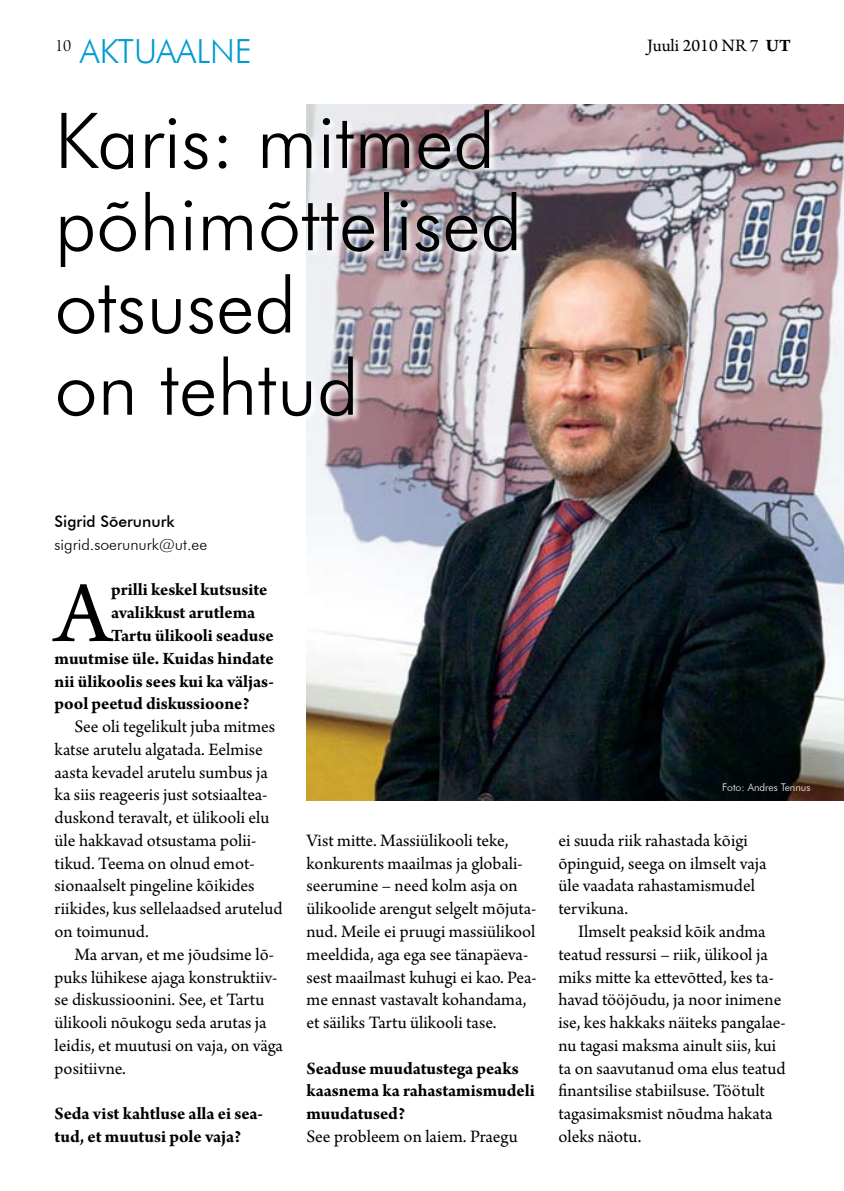
<style>
.page{position:relative;width:844px;height:1191px;background:#fff}
.page>*{position:absolute;margin:0;border:0;box-sizing:border-box;transform-origin:0 0}
.t1{font:92.05px "Arno Pro";color:#000}
.t2{font:300 77px/82.2px "Futura BT";color:#000}
.t3{font:300 33.25px "Futura BT";color:#009bd0}
.t4{font:18.38px/22.8px "Arno Pro";color:#000}
.t5{font:700 18.38px/22.8px "Arno Pro";color:#000}
.t6{font:18.38px "Arno Pro Light Display";color:#000}
.t7{font:300 15.75px "Futura BT";color:#000}
.t8{font:500 15.75px "Futura BT";color:#000}
.t9{font:300 10.5px "Futura BT";color:#fff}
.s1{font-weight:700}
</style>
<div class="page">
<img style="left:306px;top:104px;width:537px;height:696px">
<svg style="left:306px;top:108px;width:219px;height:316px;background:#c2b8bf"></svg>
<h3 class="t3" style="left:80px;top:31px;width:20px">aktuaalne</h3>
<p class="t6" style="left:55px;top:35px;width:18px">10</p>
<p class="t4" style="left:647px;top:35px;width:145px">Juuli 2010 nr 7 <span class="s1">UT</span></p>
<h2 class="t2" style="left:55px;top:99px;width:469px">Karis: mitmed põhimõttelised otsused<br>on tehtud</h2>
<p class="t8" style="left:55px;top:512px;width:122px">Sigrid Sõerunurk</p>
<p class="t7" style="left:55px;top:534px;width:154px">sigrid.soerunurk@ut.ee</p>
<h1 class="t1" style="left:55px;top:561px;width:58px">A</h1>
<p class="t5" style="left:111px;top:579px;width:158px">prilli keskel kutsusite</p>
<p class="t5" style="left:111px;top:602px;width:146px">avalikkust arutlema</p>
<p class="t5" style="left:111px;top:625px;width:164px">Tartu ülikooli seaduse</p>
<p class="t5" style="left:55px;top:648px;width:220px">muutmise üle. Kuidas hindate</p>
<p class="t5" style="left:55px;top:670px;width:221px">nii ülikoolis sees kui ka väljas-</p>
<p class="t5" style="left:55px;top:693px;width:196px">pool peetud diskussioone?</p>
<p class="t4" style="left:55px;top:716px;width:229px;text-indent:20px">See oli tegelikult juba mitmes katse arutelu algatada. Eelmise aasta kevadel arutelu sumbus ja ka siis reageeris just sotsiaaltea&shy;duskond teravalt, et ülikooli elu üle hakkavad otsustama polii&shy;tikud. Teema on olnud emot&shy;sionaalselt pingeline kõikides riikides, kus sellelaadsed arutelud on toimunud.</p>
<p class="t4" style="left:55px;top:944px;width:230px;text-indent:20px">Ma arvan, et me jõudsime lõ&shy;puks lühikese ajaga konstruktiiv&shy;se diskussioonini. See, et Tartu ülikooli nõukogu seda arutas ja leidis, et muutusi on vaja, on väga positiivne.</p>
<p class="t5" style="left:55px;top:1103px;width:210px">Seda vist kahtluse alla ei sea&shy;tud, et muutusi pole vaja?</p>
<p class="t4" style="left:306px;top:830px;width:231px">Vist mitte. Massiülikooli teke, konkurents maailmas ja globali&shy;seerumine – need kolm asja on ülikoolide arengut selgelt mõjuta&shy;nud. Meile ei pruugi massiülikool meeldida, aga ega see tänapäeva&shy;sest maailmast kuhugi ei kao. Pea&shy;me ennast vastavalt kohandama, et säiliks Tartu ülikooli tase.</p>
<p class="t5" style="left:306px;top:1057px;width:229px">Seaduse muudatustega peaks kaasnema ka rahastamismudeli muudatused?</p>
<p class="t4" style="left:306px;top:1126px;width:213px">See probleem on laiem. Praegu</p>
<p class="t9" style="left:722px;top:781px;width:90px">Foto: Andres Tennus</p>
<p class="t4" style="left:558px;top:830px;width:210px">ei suuda riik rahastada kõigi õpinguid, seega on ilmselt vaja üle vaadata rahastamismudel tervikuna.</p>
<p class="t4" style="left:558px;top:921px;width:229px;text-indent:20px">Ilmselt peaksid kõik andma teatud ressursi – riik, ülikool ja miks mitte ka ettevõtted, kes ta&shy;havad tööjõudu, ja noor inimene ise, kes hakkaks näiteks pangalae&shy;nu tagasi maksma ainult siis, kui ta on saavutanud oma elus teatud finantsilise stabiilsuse. Töötult tagasimaksmist nõudma hakata oleks näotu.</p>
</div>
